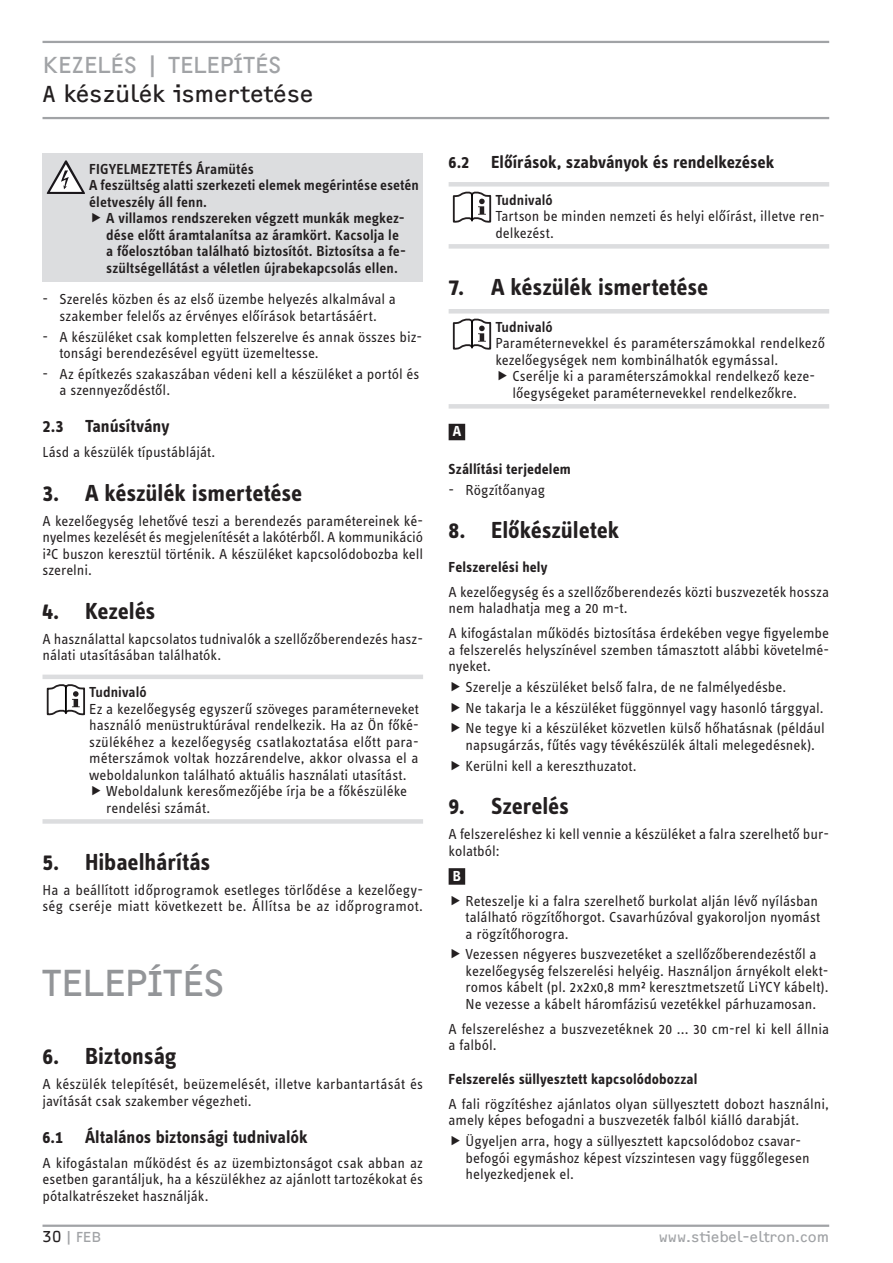
<style>
.page{position:relative;width:893px;height:1263px;background:#fff}
.page>*{position:absolute;margin:0;border:0;box-sizing:border-box;transform-origin:0 0}
.t1{font:39px "F2 FOCR Bczyk Com";letter-spacing:-.02em;color:#939598}
.t2{font:700 24px "STE Info Text";color:#231f20}
.t3{font:24px "F2 FOCR Bczyk Com";letter-spacing:-.01em;color:#231f20}
.t4{font:24px "F2 FOCR Bczyk Com";letter-spacing:-.02em;color:#a1a3a6}
.t5{font:700 18px "STE Info Text";color:#231f20}
.t6{font:15px/16.5px "STE Info Text";color:#231f20}
.t7{font:600 15px/16.5px "STE Info Text";letter-spacing:.005em;color:#231f20}
.t8{font:700 15px "STE Info Text";letter-spacing:.005em;color:#231f20}
.t9{font:15px "F2 FOCR Bczyk Com";color:#a1a3a6}
.t10{font:700 15px "STE Info Text";color:#fff}
.s1{color:#231f20}
</style>
<div class="page">
<hr style="left:43px;top:1224px;width:786px;height:3px;background:#a1a3a6">
<hr style="left:43px;top:41px;width:786px;height:2px;background:#a1a3a6">
<hr style="left:43px;top:117px;width:786px;height:2px;background:#a1a3a6">
<div style="left:43px;top:153px;width:380px;height:128px;background:#dcdddf"></div>
<svg style="left:47px;top:160px;width:38px;height:34px"></svg>
<hr style="left:43px;top:675px;width:380px;height:4px;background:#dcdddf">
<div style="left:43px;top:819px;width:380px;height:5px;background:#dcdddf"></div>
<svg style="left:47px;top:684px;width:38px;height:31px"></svg>
<hr style="left:65px;top:687px;width:2px;height:25px;background:#000">
<div style="left:449px;top:424px;width:16px;height:16px;background:#231f20"></div>
<div style="left:449px;top:868px;width:16px;height:17px;background:#231f20"></div>
<div style="left:449px;top:182px;width:380px;height:5px;background:#dcdddf"></div>
<div style="left:449px;top:244px;width:380px;height:5px;background:#dcdddf"></div>
<svg style="left:453px;top:192px;width:38px;height:31px"></svg>
<hr style="left:471px;top:195px;width:2px;height:24px;background:#000">
<hr style="left:449px;top:309px;width:380px;height:4px;background:#dcdddf">
<div style="left:449px;top:404px;width:380px;height:5px;background:#dcdddf"></div>
<svg style="left:453px;top:319px;width:38px;height:31px"></svg>
<hr style="left:471px;top:322px;width:2px;height:24px;background:#000">
<h2 class="t4" style="left:43px;top:51px;width:151px">KEZELÉS | Telepítés</h2>
<h2 class="t3" style="left:43px;top:80px;width:272px">A készülék ismertetése</h2>
<p class="t7" style="left:89px;top:160px;width:331px">FIGYELMEZTETÉS Áramütés<br>A feszültség alatti szerkezeti elemek megérintése esetén életveszély áll fenn.</p>
<p class="t7" style="left:106px;top:210px;width:301px">A villamos rendszereken végzett munkák megkez&shy;dése előtt áramtalanítsa az áramkört. Kacsolja le a főelosztóban található biztosítót. Biztosítsa a fe&shy;szültségellátást a véletlen újrabekapcsolás ellen.</p>
<p class="t6" style="left:43px;top:291px;width:355px;text-align:center">- Szerelés közben és az első üzembe helyezés alkalmával a szakember felelős az érvényes előírások betartásáért.</p>
<p class="t6" style="left:60px;top:328px;width:364px;text-indent:-17px">- A készüléket csak kompletten felszerelve és annak összes biz&shy;tonsági berendezésével együtt üzemeltesse.</p>
<p class="t6" style="left:60px;top:366px;width:361px;text-indent:-17px">- Az építkezés szakaszában védeni kell a készüléket a portól és a szennyeződéstől.</p>
<p class="t5" style="left:43px;top:416px;width:128px">2.3 Tanúsítvány</p>
<p class="t6" style="left:43px;top:444px;width:174px">Lásd a készülék típustábláját.</p>
<h2 class="t2" style="left:43px;top:479px;width:261px">3. A készülék ismertetése</h2>
<p class="t6" style="left:43px;top:512px;width:382px;text-align:justify">A kezelőegység lehetővé teszi a berendezés paramétereinek ké&shy;nyelmes kezelését és megjelenítését a lakótérből. A kommunikáció i²C buszon keresztül történik. A készüléket kapcsolódobozba kell szerelni.</p>
<h2 class="t2" style="left:43px;top:597px;width:114px">4. Kezelés</h2>
<p class="t6" style="left:43px;top:630px;width:382px">A használattal kapcsolatos tudnivalók a szellőzőberendezés hasz&shy;nálati utasításában találhatók.</p>
<p class="t7" style="left:89px;top:684px;width:59px">Tudnivaló</p>
<p class="t6" style="left:89px;top:701px;width:331px">Ez a kezelőegység egyszerű szöveges paraméterneveket</p>
<p class="t6" style="left:89px;top:717px;width:331px">használó menüstruktúrával rendelkezik. Ha az Ön főké-</p>
<p class="t6" style="left:89px;top:734px;width:331px">szülékéhez a kezelőegység csatlakoztatása előtt para-</p>
<p class="t6" style="left:89px;top:750px;width:331px">méterszámok voltak hozzárendelve, akkor olvassa el a</p>
<p class="t6" style="left:89px;top:767px;width:319px">weboldalunkon található aktuális használati utasítást.</p>
<p class="t6" style="left:106px;top:783px;width:302px">Weboldalunk keresőmezőjébe írja be a főkészüléke</p>
<p class="t6" style="left:106px;top:800px;width:105px">rendelési számát.</p>
<h2 class="t2" style="left:43px;top:847px;width:169px">5. Hibaelhárítás</h2>
<p class="t6" style="left:43px;top:881px;width:382px">Ha a beállított időprogramok esetleges törlődése a kezelőegy&shy;ség cseréje miatt következett be. Állítsa be az időprogramot.</p>
<h1 class="t1" style="left:43px;top:960px;width:184px">TELEPÍTÉS</h1>
<h2 class="t2" style="left:43px;top:1042px;width:136px">6. Biztonság</h2>
<p class="t6" style="left:43px;top:1076px;width:382px">A készülék telepítését, beüzemelését, illetve karbantartását és javítását csak szakember végezheti.</p>
<p class="t5" style="left:43px;top:1126px;width:267px">6.1 Általános biztonsági tudnivalók</p>
<p class="t6" style="left:43px;top:1154px;width:382px;text-align:justify">A kifogástalan működést és az üzembiztonságot csak abban az esetben garantáljuk, ha a készülékhez az ajánlott tartozékokat és pótalkatrészeket használják.</p>
<p class="t5" style="left:449px;top:151px;width:327px">6.2 Előírások, szabványok és rendelkezések</p>
<p class="t7" style="left:495px;top:192px;width:59px">Tudnivaló</p>
<p class="t6" style="left:495px;top:208px;width:331px">Tartson be minden nemzeti és helyi előírást, illetve ren&shy;delkezést.</p>
<h2 class="t2" style="left:449px;top:273px;width:261px">7. A készülék ismertetése</h2>
<p class="t7" style="left:495px;top:319px;width:59px">Tudnivaló</p>
<p class="t6" style="left:495px;top:335px;width:331px">Paraméternevekkel és paraméterszámokkal rendelkező kezelőegységek nem kombinálhatók egymással.</p>
<p class="t6" style="left:512px;top:368px;width:304px">Cserélje ki a paraméterszámokkal rendelkező keze&shy;lőegységeket paraméternevekkel rendelkezőkre.</p>
<p class="t10" style="left:453px;top:422px;width:10px">A</p>
<p class="t8" style="left:449px;top:460px;width:124px">Szállítási terjedelem</p>
<p class="t6" style="left:449px;top:481px;width:98px">- Rögzítőanyag</p>
<h2 class="t2" style="left:449px;top:516px;width:172px">8. Előkészületek</h2>
<p class="t8" style="left:449px;top:558px;width:100px">Felszerelési hely</p>
<p class="t6" style="left:449px;top:583px;width:382px">A kezelőegység és a szellőzőberendezés közti buszvezeték hossza nem haladhatja meg a 20 m-t.</p>
<p class="t6" style="left:449px;top:625px;width:382px;text-align:justify">A kifogástalan működés biztosítása érdekében vegye figyelembe a felszerelés helyszínével szemben támasztott alábbi követelmé&shy;nyeket.</p>
<p class="t6" style="left:466px;top:676px;width:361px;line-height:20.7px">Szerelje a készüléket belső falra, de ne falmélyedésbe.<br>Ne takarja le a készüléket függönnyel vagy hasonló tárggyal.<br>Ne tegye ki a készüléket közvetlen külső hőhatásnak (például</p>
<p class="t6" style="left:466px;top:734px;width:351px;line-height:20.7px">napsugárzás, fűtés vagy tévékészülék általi melegedésnek).<br>Kerülni kell a kereszthuzatot.</p>
<h2 class="t2" style="left:449px;top:792px;width:122px">9. Szerelés</h2>
<p class="t6" style="left:449px;top:826px;width:382px">A felszereléshez ki kell vennie a készüléket a falra szerelhető bur&shy;kolatból:</p>
<p class="t10" style="left:453px;top:867px;width:10px">B</p>
<p class="t6" style="left:466px;top:892px;width:356px">Reteszelje ki a falra szerelhető burkolat alján lévő nyílásban található rögzítőhorgot. Csavarhúzóval gyakoroljon nyomást a rögzítőhorogra.</p>
<p class="t6" style="left:466px;top:946px;width:364px">Vezessen négyeres buszvezetéket a szellőzőberendezéstől a kezelőegység felszerelési helyéig. Használjon árnyékolt elekt&shy;romos kábelt (pl. 2x2x0,8 mm² keresztmetszetű LiYCY kábelt).<br>Ne vezesse a kábelt háromfázisú vezetékkel párhuzamosan.</p>
<p class="t6" style="left:449px;top:1020px;width:382px">A felszereléshez a buszvezetéknek 20 ... 30 cm-rel ki kell állnia a falból.</p>
<p class="t8" style="left:449px;top:1070px;width:250px">Felszerelés süllyesztett kapcsolódobozzal</p>
<p class="t6" style="left:449px;top:1095px;width:382px">A fali rögzítéshez ajánlatos olyan süllyesztett dobozt használni, amely képes befogadni a buszvezeték falból kiálló darabját.</p>
<p class="t6" style="left:466px;top:1133px;width:346px">Ügyeljen arra, hogy a süllyesztett kapcsolódoboz csavar&shy;befogói egymáshoz képest vízszintesen vagy függőlegesen helyezkedjenek el.</p>
<p class="t9" style="left:43px;top:1228px;width:60px"><span class="s1">30</span>|FEB</p>
<p class="t9" style="left:659px;top:1228px;width:172px">www.stiebel-eltron.com</p>
</div>
